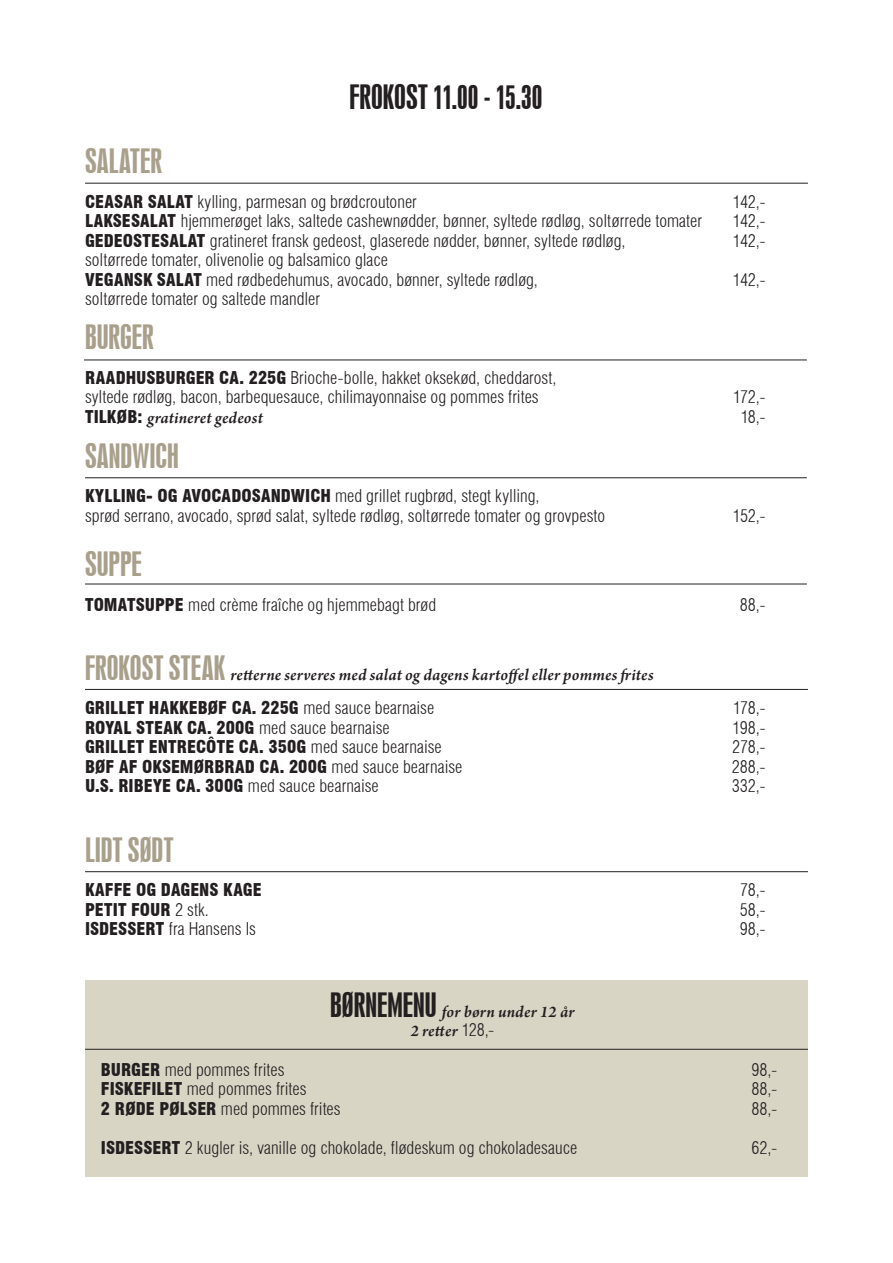
<style>
.page{position:relative;width:893px;height:1263px;background:#fff}
.page>*{position:absolute;margin:0;border:0;box-sizing:border-box;transform-origin:0 0}
.t1{font:31.5px "Swiss 924 BT Regular B";color:#a9a08c}
.t2{font:31.5px "Swiss 924 BT Regular B";color:#231f20}
.t3{font:300 condensed 17.25px "Swiss 721 BT";color:#231f20}
.t4{font:900 condensed 17.25px "Swiss 721 BT";letter-spacing:.005em;color:#231f20}
.t5{font:italic 600 17.25px "Arno Pro";letter-spacing:.01em;color:#231f20}
.s1{font-weight:900}
.s2{font-family:"Swiss 721 BT";font-weight:900;font-style:normal;font-stretch:condensed}
.s3{font-family:"Swiss 924 BT Regular B";font-weight:400;font-style:normal;font-size:31.5px;color:#a9a08c}
.s4{font-weight:300}
.s5{font-family:"Swiss 924 BT Regular B";font-weight:400;font-style:normal;font-size:31.5px}
.s6{font-family:"Swiss 721 BT";font-weight:300;font-style:normal;font-stretch:condensed}
</style>
<div class="page">
<div style="left:85px;top:980px;width:723px;height:197px;background:#d9d5c5"></div>
<hr style="left:84px;top:360px;width:723px;height:1px;background:#231f20">
<hr style="left:85px;top:477px;width:722px;height:1px;background:#231f20">
<hr style="left:85px;top:584px;width:722px;height:1px;background:#231f20">
<hr style="left:85px;top:689px;width:723px;height:1px;background:#231f20">
<hr style="left:85px;top:871px;width:723px;height:1px;background:#231f20">
<hr style="left:85px;top:1049px;width:723px;height:1px;background:#231f20">
<hr style="left:85px;top:183px;width:723px;height:1px;background:#231f20">
<p class="t2" style="left:349px;top:78px;width:195px">FROKOST 11.00 - 15.30</p>
<p class="t1" style="left:85px;top:142px;width:79px">SALATER</p>
<p class="t3" style="left:85px;top:191px;width:333px"><span class="s1">CEASAR SALAT</span> kylling, parmesan og brødcroutoner</p>
<p class="t3" style="left:733px;top:191px;width:34px">142,-</p>
<p class="t3" style="left:85px;top:211px;width:618px"><span class="s1">LAKSESALAT</span> hjemmerøget laks, saltede cashewnødder, bønner, syltede rødløg, soltørrede tomater</p>
<p class="t3" style="left:733px;top:211px;width:34px">142,-</p>
<p class="t3" style="left:85px;top:230px;width:542px"><span class="s1">GEDEOSTESALAT</span> gratineret fransk gedeost, glaserede nødder, bønner, syltede rødløg,</p>
<p class="t3" style="left:733px;top:230px;width:34px">142,-</p>
<p class="t3" style="left:85px;top:250px;width:304px">soltørrede tomater, olivenolie og balsamico glace</p>
<p class="t3" style="left:85px;top:269px;width:454px"><span class="s1">VEGANSK SALAT</span> med rødbedehumus, avocado, bønner, syltede rødløg,</p>
<p class="t3" style="left:733px;top:269px;width:34px">142,-</p>
<p class="t3" style="left:85px;top:289px;width:237px">soltørrede tomater og saltede mandler</p>
<p class="t1" style="left:85px;top:318px;width:70px">BURGER</p>
<p class="t3" style="left:85px;top:367px;width:473px"><span class="s1">RAADHUSBURGER CA. 225G</span> Brioche-bolle, hakket oksekød, cheddarost,</p>
<p class="t3" style="left:85px;top:387px;width:455px">syltede rødløg, bacon, barbequesauce, chilimayonnaise og pommes frites</p>
<p class="t3" style="left:733px;top:387px;width:34px">172,-</p>
<p class="t5" style="left:85px;top:407px;width:179px"><span class="s2">TILKØB:</span> gratineret gedeost</p>
<p class="t3" style="left:741px;top:406px;width:26px">18,-</p>
<p class="t1" style="left:85px;top:437px;width:95px">SANDWICH</p>
<p class="t3" style="left:85px;top:486px;width:456px"><span class="s1">KYLLING- OG AVOCADOSANDWICH</span> med grillet rugbrød, stegt kylling,</p>
<p class="t3" style="left:85px;top:505px;width:522px">sprød serrano, avocado, sprød salat, syltede rødløg, soltørrede tomater og grovpesto</p>
<p class="t3" style="left:733px;top:505px;width:34px">152,-</p>
<p class="t1" style="left:85px;top:545px;width:58px">SUPPE</p>
<p class="t3" style="left:85px;top:594px;width:353px"><span class="s1">TOMATSUPPE</span> med crème fraîche og hjemmebagt brød</p>
<p class="t3" style="left:740px;top:594px;width:27px">88,-</p>
<p class="t5" style="left:85px;top:665px;width:570px"><span class="s3">FROKOST STEAK</span> retterne serveres med salat og dagens kartoffel eller pommes frites</p>
<p class="t4" style="left:85px;top:698px;width:351px">GRILLET HAKKEBØF CA. 225G <span class="s4">med sauce bearnaise</span></p>
<p class="t3" style="left:733px;top:698px;width:34px">178,-</p>
<p class="t4" style="left:85px;top:717px;width:306px">ROYAL STEAK CA. 200G <span class="s4">med sauce bearnaise</span></p>
<p class="t3" style="left:733px;top:717px;width:34px">198,-</p>
<p class="t4" style="left:85px;top:737px;width:358px">GRILLET ENTRECÔTE CA. 350G <span class="s4">med sauce bearnaise</span></p>
<p class="t3" style="left:732px;top:737px;width:35px">278,-</p>
<p class="t4" style="left:85px;top:756px;width:379px">BØF AF OKSEMØRBRAD CA. 200G <span class="s4">med sauce bearnaise</span></p>
<p class="t3" style="left:732px;top:756px;width:35px">288,-</p>
<p class="t4" style="left:85px;top:776px;width:295px">U.S. RIBEYE CA. 300G <span class="s4">med sauce bearnaise</span></p>
<p class="t3" style="left:732px;top:776px;width:35px">332,-</p>
<p class="t1" style="left:85px;top:831px;width:90px">LIDT SØDT</p>
<p class="t4" style="left:85px;top:880px;width:178px">KAFFE OG DAGENS KAGE</p>
<p class="t3" style="left:740px;top:880px;width:27px">78,-</p>
<p class="t4" style="left:85px;top:899px;width:125px">PETIT FOUR <span class="s4">2 stk.</span></p>
<p class="t3" style="left:740px;top:899px;width:27px">58,-</p>
<p class="t3" style="left:85px;top:919px;width:173px"><span class="s1">ISDESSERT</span> fra Hansens Is</p>
<p class="t3" style="left:740px;top:919px;width:27px">98,-</p>
<p class="t5" style="left:330px;top:1002px;width:246px"><span class="s5">BØRNEMENU</span> for børn under 12 år</p>
<p class="t5" style="left:410px;top:1021px;width:85px">2 retter <span class="s6">128,-</span></p>
<p class="t3" style="left:101px;top:1059px;width:185px"><span class="s1">BURGER</span> med pommes frites</p>
<p class="t3" style="left:751px;top:1059px;width:27px">98,-</p>
<p class="t3" style="left:101px;top:1078px;width:207px"><span class="s1">FISKEFILET</span> med pommes frites</p>
<p class="t3" style="left:751px;top:1078px;width:27px">88,-</p>
<p class="t3" style="left:101px;top:1098px;width:241px"><span class="s1">2 RØDE PØLSER</span> med pommes frites</p>
<p class="t3" style="left:751px;top:1098px;width:27px">88,-</p>
<p class="t3" style="left:101px;top:1137px;width:478px"><span class="s1">ISDESSERT</span> 2 kugler is, vanille og chokolade, flødeskum og chokoladesauce</p>
<p class="t3" style="left:752px;top:1137px;width:27px">62,-</p>
</div>
